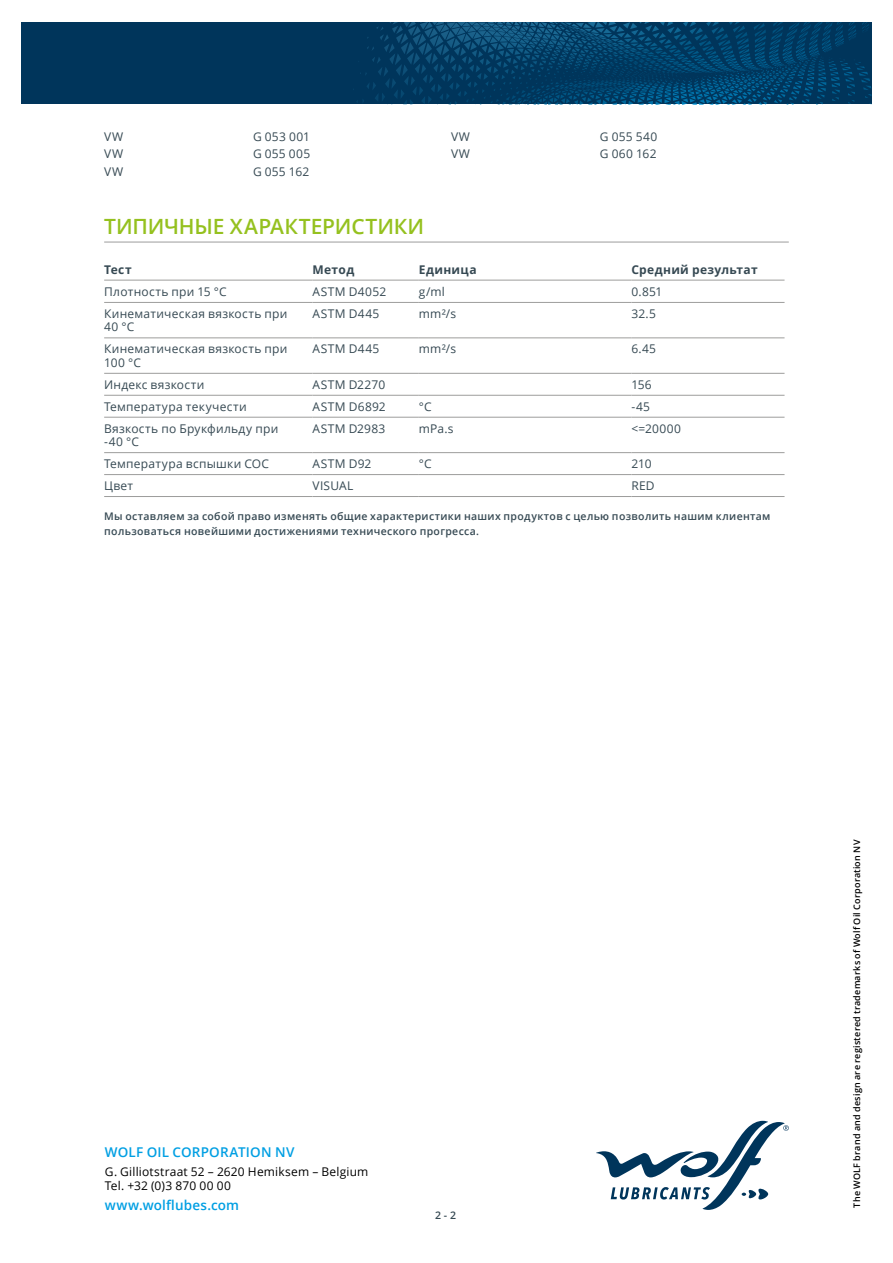
<style>
.page{position:relative;width:893px;height:1263px;background:#fff}
.page>*{position:absolute;margin:0;border:0;box-sizing:border-box;transform-origin:0 0}
.t1{font:600 21px "Open Sans";letter-spacing:-.005em;color:#95c11f}
.t2{font:600 13.5px "Open Sans";letter-spacing:.01em;color:#009fe3}
.t3{font:12px/13.5px "Open Sans";letter-spacing:.025em;color:#364953}
.t4{font:12px/14.4px "Open Sans";letter-spacing:.015em;color:#000}
.t5{font:700 12px "Open Sans";letter-spacing:.03em;color:#364953}
.t6{font:600 10.5px/15px "Open Sans";letter-spacing:.03em;color:#364953}
.t7{font:600 9px "Open Sans";letter-spacing:.025em;color:#000}
</style>
<div class="page">
<svg style="left:596px;top:1121px;width:193px;height:89px"></svg>
<svg style="left:21px;top:22px;width:851px;height:82px;background:#013b62"></svg>
<hr style="left:104px;top:242px;width:685px;height:1px;background:#9d9d9c">
<hr style="left:104px;top:280px;width:209px;height:1px;background:#9d9d9c">
<hr style="left:313px;top:280px;width:106px;height:1px;background:#9d9d9c">
<hr style="left:419px;top:280px;width:212px;height:1px;background:#9d9d9c">
<hr style="left:631px;top:280px;width:153px;height:1px;background:#9d9d9c">
<hr style="left:104px;top:302px;width:209px;height:1px;background:#9d9d9c">
<hr style="left:313px;top:302px;width:106px;height:1px;background:#9d9d9c">
<hr style="left:419px;top:302px;width:212px;height:1px;background:#9d9d9c">
<hr style="left:631px;top:302px;width:153px;height:1px;background:#9d9d9c">
<hr style="left:104px;top:337px;width:209px;height:1px;background:#9d9d9c">
<hr style="left:313px;top:337px;width:106px;height:1px;background:#9d9d9c">
<hr style="left:419px;top:337px;width:212px;height:1px;background:#9d9d9c">
<hr style="left:631px;top:337px;width:153px;height:1px;background:#9d9d9c">
<hr style="left:104px;top:373px;width:209px;height:1px;background:#9d9d9c">
<hr style="left:313px;top:373px;width:106px;height:1px;background:#9d9d9c">
<hr style="left:419px;top:373px;width:212px;height:1px;background:#9d9d9c">
<hr style="left:631px;top:373px;width:153px;height:1px;background:#9d9d9c">
<hr style="left:104px;top:395px;width:209px;height:1px;background:#9d9d9c">
<hr style="left:313px;top:395px;width:106px;height:1px;background:#9d9d9c">
<hr style="left:419px;top:395px;width:212px;height:1px;background:#9d9d9c">
<hr style="left:631px;top:395px;width:153px;height:1px;background:#9d9d9c">
<hr style="left:104px;top:417px;width:209px;height:1px;background:#9d9d9c">
<hr style="left:313px;top:417px;width:106px;height:1px;background:#9d9d9c">
<hr style="left:419px;top:417px;width:212px;height:1px;background:#9d9d9c">
<hr style="left:631px;top:417px;width:153px;height:1px;background:#9d9d9c">
<hr style="left:104px;top:452px;width:209px;height:1px;background:#9d9d9c">
<hr style="left:313px;top:452px;width:106px;height:1px;background:#9d9d9c">
<hr style="left:419px;top:452px;width:212px;height:1px;background:#9d9d9c">
<hr style="left:631px;top:452px;width:153px;height:1px;background:#9d9d9c">
<hr style="left:104px;top:474px;width:209px;height:1px;background:#9d9d9c">
<hr style="left:313px;top:474px;width:106px;height:1px;background:#9d9d9c">
<hr style="left:419px;top:474px;width:212px;height:1px;background:#9d9d9c">
<hr style="left:631px;top:474px;width:153px;height:1px;background:#9d9d9c">
<hr style="left:104px;top:496px;width:209px;height:1px;background:#9d9d9c">
<hr style="left:313px;top:496px;width:106px;height:1px;background:#9d9d9c">
<hr style="left:419px;top:496px;width:212px;height:1px;background:#9d9d9c">
<hr style="left:631px;top:496px;width:153px;height:1px;background:#9d9d9c">
<p class="t3" style="left:104px;top:129px;width:21px">VW</p>
<p class="t3" style="left:253px;top:129px;width:59px">G 053 001</p>
<p class="t3" style="left:104px;top:147px;width:21px">VW</p>
<p class="t3" style="left:253px;top:147px;width:59px">G 055 005</p>
<p class="t3" style="left:104px;top:165px;width:21px">VW</p>
<p class="t3" style="left:253px;top:165px;width:58px">G 055 162</p>
<p class="t3" style="left:451px;top:129px;width:21px">VW</p>
<p class="t3" style="left:600px;top:129px;width:59px">G 055 540</p>
<p class="t3" style="left:451px;top:147px;width:21px">VW</p>
<p class="t3" style="left:600px;top:147px;width:58px">G 060 162</p>
<h1 class="t1" style="left:104px;top:212px;width:322px">ТИПИЧНЫЕ ХАРАКТЕРИСТИКИ</h1>
<p class="t5" style="left:104px;top:261px;width:29px">Тест</p>
<p class="t5" style="left:313px;top:261px;width:43px">Метод</p>
<p class="t5" style="left:419px;top:261px;width:59px">Единица</p>
<p class="t5" style="left:631px;top:261px;width:128px">Средний результат</p>
<p class="t3" style="left:104px;top:285px;width:124px">Плотность при 15 °C</p>
<p class="t3" style="left:313px;top:285px;width:75px">ASTM D4052</p>
<p class="t3" style="left:419px;top:285px;width:27px">g/ml</p>
<p class="t3" style="left:631px;top:285px;width:32px">0.851</p>
<p class="t3" style="left:104px;top:307px;width:185px">Кинематическая вязкость при<br>40 °C</p>
<p class="t3" style="left:313px;top:307px;width:68px">ASTM D445</p>
<p class="t3" style="left:419px;top:307px;width:39px">mm²/s</p>
<p class="t3" style="left:631px;top:307px;width:26px">32.5</p>
<p class="t3" style="left:104px;top:342px;width:185px">Кинематическая вязкость при<br>100 °C</p>
<p class="t3" style="left:313px;top:342px;width:68px">ASTM D445</p>
<p class="t3" style="left:419px;top:342px;width:39px">mm²/s</p>
<p class="t3" style="left:631px;top:342px;width:26px">6.45</p>
<p class="t3" style="left:104px;top:377px;width:102px">Индекс вязкости</p>
<p class="t3" style="left:313px;top:377px;width:74px">ASTM D2270</p>
<p class="t3" style="left:631px;top:377px;width:22px">156</p>
<p class="t3" style="left:104px;top:399px;width:144px">Температура текучести</p>
<p class="t3" style="left:313px;top:399px;width:75px">ASTM D6892</p>
<p class="t3" style="left:419px;top:399px;width:14px">°C</p>
<p class="t3" style="left:631px;top:399px;width:20px">-45</p>
<p class="t3" style="left:104px;top:421px;width:176px">Вязкость по Брукфильду при -40 °C</p>
<p class="t3" style="left:313px;top:421px;width:74px">ASTM D2983</p>
<p class="t3" style="left:419px;top:421px;width:36px">mPa.s</p>
<p class="t3" style="left:631px;top:421px;width:51px">&lt;=20000</p>
<p class="t3" style="left:104px;top:457px;width:166px">Температура вспышки COC</p>
<p class="t3" style="left:313px;top:457px;width:60px">ASTM D92</p>
<p class="t3" style="left:419px;top:457px;width:14px">°C</p>
<p class="t3" style="left:631px;top:457px;width:22px">210</p>
<p class="t3" style="left:104px;top:479px;width:31px">Цвет</p>
<p class="t3" style="left:313px;top:479px;width:42px">VISUAL</p>
<p class="t3" style="left:631px;top:479px;width:25px">RED</p>
<p class="t6" style="left:104px;top:509px;width:668px">Мы оставляем за собой право изменять общие характеристики наших продуктов с целью позволить нашим клиентам пользоваться новейшими достижениями технического прогресса.</p>
<p class="t2" style="left:105px;top:1143px;width:191px">WOLF OIL CORPORATION NV</p>
<p class="t4" style="left:105px;top:1163px;width:265px">G. Gilliotstraat 52 – 2620 Hemiksem – Belgium<br>Tel. +32 (0)3 870 00 00</p>
<p class="t2" style="left:105px;top:1196px;width:136px">www.wolflubes.com</p>
<p class="t6" style="left:435px;top:1207px;width:22px">2 - 2</p>
<p class="t7" style="left:851px;top:1208px;width:369px;rotate:-90deg">The WOLF brand and design are registered trademarks of Wolf Oil Corporation NV</p>
</div>
